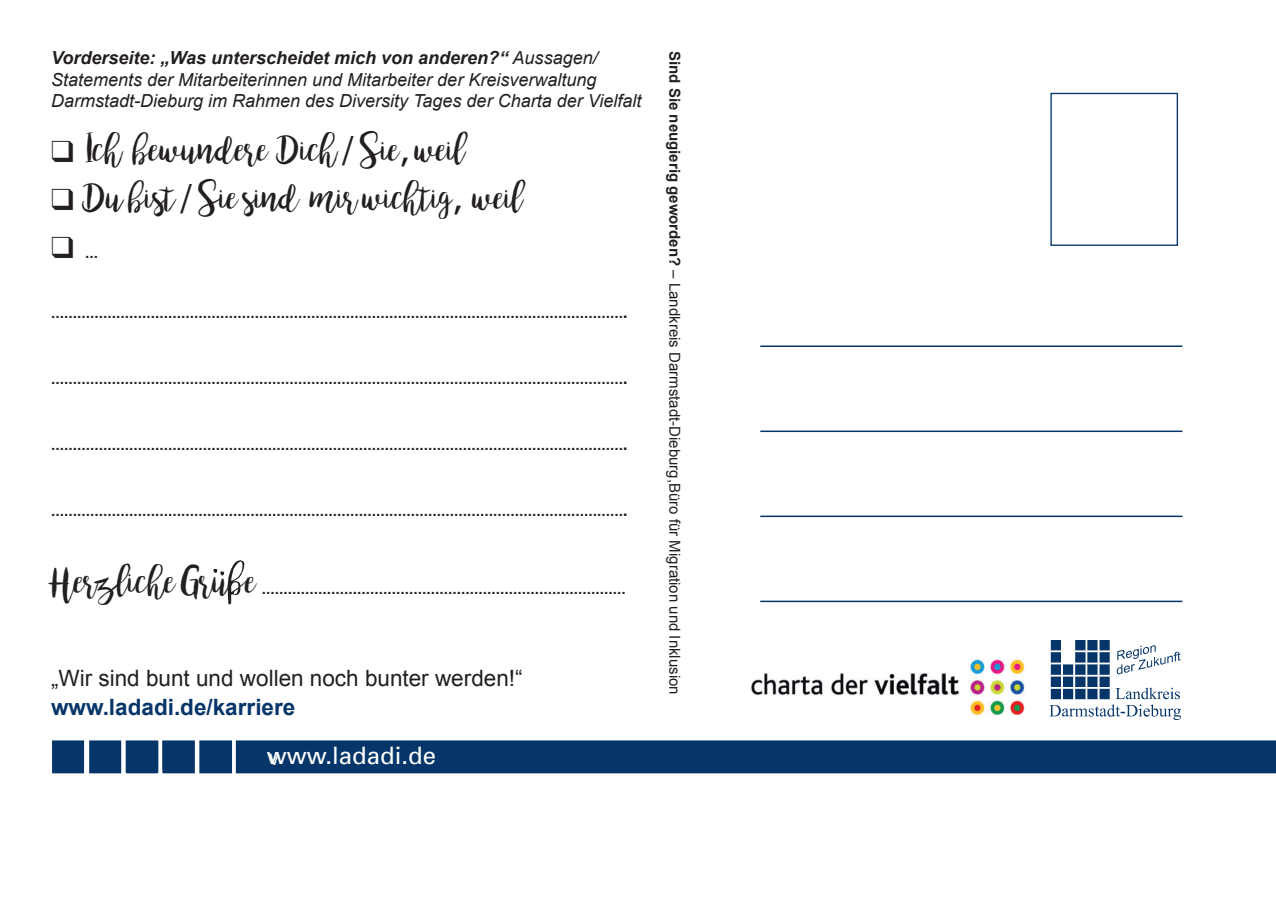
<style>
.page{position:relative;width:1276px;height:910px;background:#fff}
.page>*{position:absolute;margin:0;border:0;box-sizing:border-box;transform-origin:0 0}
.t1{font:36px "bromello";color:#231f20}
.t2{font:24px "Univers";color:#fff}
.t3{font:22.5px "Arial";color:#231f20}
.t4{font:700 22.5px "Arial";color:#063569}
.t5{font:800 18px "Rotis Sans Serif";color:#231f20}
.t6{font:italic 18px/21.6px "Arial";color:#231f20}
.t7{font:italic 700 18px "Arial";color:#231f20}
.t8{font:15px "Arial";color:#231f20}
.s1{font-weight:400}
.s2{font-family:"Univers"}
.s3{font-family:"bromello";font-weight:400;font-size:36px}
.s4{font-weight:700}
</style>
<div class="page">
<img style="left:52px;top:740px;width:1224px;height:34px">
<div style="left:279px;top:744px;width:397px;height:27px;background:#063569"></div>
<hr style="left:760px;top:345px;width:422px;height:2px;background:#063569">
<hr style="left:760px;top:431px;width:422px;height:1px;background:#063569">
<hr style="left:760px;top:516px;width:422px;height:1px;background:#063569">
<hr style="left:760px;top:601px;width:422px;height:1px;background:#063569">
<div style="left:1050px;top:93px;width:128px;height:153px;border:1px solid #063569"></div>
<img style="left:1049px;top:640px;width:131px;height:79px">
<img style="left:751px;top:659px;width:273px;height:56px">
<svg style="left:213px;top:560px;width:34px;height:45px"></svg>
<p class="t7" style="left:51px;top:46px;width:548px">Vorderseite: „Was unterscheidet mich von anderen?“ <span class="s1">Aussagen/</span></p>
<p class="t6" style="left:51px;top:69px;width:592px">Statements der Mitarbeiterinnen und Mitarbeiter der Kreisverwaltung<br>Darmstadt-Dieburg im Rahmen des Diversity Tages der Charta der Vielfalt</p>
<p class="t1" style="left:51px;top:127px;width:416px">❑ Ich bewundere Dich <span class="s2">/</span> Sie<span class="s2">,</span> weil</p>
<p class="t1" style="left:51px;top:175px;width:474px">❑ Du bist <span class="s2">/</span> Sie sind mir wichtig<span class="s2">,</span> weil</p>
<p class="t5" style="left:51px;top:240px;width:49px">❑ …</p>
<p class="t5" style="left:51px;top:300px;width:578px">…………………………………………………………………………………………………………………….</p>
<p class="t5" style="left:51px;top:366px;width:578px">…………………………………………………………………………………………………………………….</p>
<p class="t5" style="left:51px;top:432px;width:578px">…………………………………………………………………………………………………………………….</p>
<p class="t5" style="left:51px;top:498px;width:578px">…………………………………………………………………………………………………………………….</p>
<p class="t5" style="left:51px;top:576px;width:576px"><span class="s3">Herzliche Gru e</span> …………………………………………………………………………</p>
<p class="t3" style="left:51px;top:663px;width:473px">„Wir sind bunt und wollen noch bunter werden!“</p>
<p class="t4" style="left:51px;top:692px;width:246px">www.ladadi.de/karriere</p>
<p class="t2" style="left:267px;top:740px;width:171px">www.ladadi.de</p>
<p class="t8" style="left:684px;top:51px;width:645px;rotate:90deg"><span class="s4">Sind Sie neugierig geworden?</span> – Landkreis Darmstadt-Dieburg,Büro für Migration und Inklusion</p>
</div>
